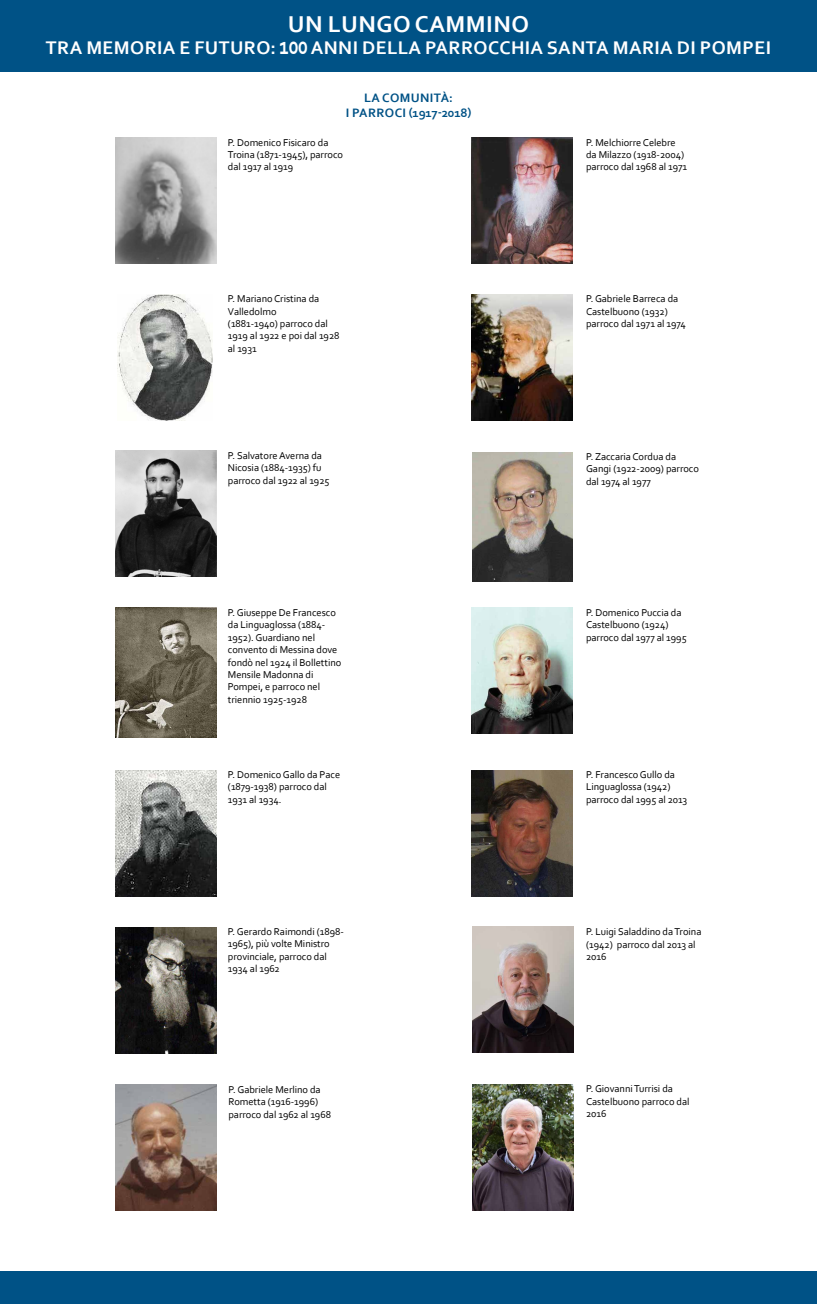
<style>
.page{position:relative;width:817px;height:1304px;background:#fff}
.page>*{position:absolute;margin:0;border:0;box-sizing:border-box;transform-origin:0 0}
.t1{font:700 24px "Corbel";letter-spacing:.02em;color:#fff}
.t2{font:700 19.2px "Corbel";letter-spacing:.02em;color:#fff}
.t3{font:700 12.8px/15.4px "Corbel";letter-spacing:.03em;color:#005286;text-align:center}
.t4{font:10.4px/12.5px "Corbel";letter-spacing:-.005em;color:#000}
.s1{font-size:25.72px}
</style>
<div class="page">
<div style="left:0;top:0;width:816px;height:72px;background:#005286"></div>
<div style="left:0;top:1271px;width:816px;height:33px;background:#005286"></div>
<img style="left:117px;top:294px;width:96px;height:126px">
<img style="left:116px;top:928px;width:100px;height:126px">
<img style="left:116px;top:770px;width:100px;height:126px">
<img style="left:115px;top:608px;width:101px;height:130px">
<img style="left:116px;top:1085px;width:100px;height:126px">
<img style="left:471px;top:294px;width:101px;height:126px">
<img style="left:472px;top:452px;width:100px;height:130px">
<img style="left:471px;top:138px;width:101px;height:126px">
<img style="left:471px;top:608px;width:101px;height:126px">
<img style="left:471px;top:770px;width:101px;height:126px">
<img style="left:472px;top:927px;width:101px;height:126px">
<img style="left:472px;top:1084px;width:101px;height:126px">
<img style="left:115px;top:451px;width:101px;height:126px">
<img style="left:115px;top:138px;width:101px;height:126px">
<h1 class="t1" style="left:288px;top:9px;width:242px">UN LUNGO CAMMINO</h1>
<h2 class="t2" style="left:46px;top:35px;width:726px">TRA MEMORIA E FUTURO: <span class="s1">100</span> ANNI DELLA PARROCCHIA SANTA MARIA DI POMPEI</h2>
<p class="t3" style="left:346px;top:90px;width:127px">LA COMUNITÀ:<br>I PARROCI (1917-2018)</p>
<p class="t4" style="left:228px;top:136px;width:117px">P. Domenico Fisicaro da<br>Troina (1871-1945), parroco dal 1917 al 1919</p>
<p class="t4" style="left:586px;top:136px;width:103px">P. Melchiorre Celebre da Milazzo (1918-2004) parroco dal 1968 al 1971</p>
<p class="t4" style="left:228px;top:292px;width:113px">P. Mariano Cristina da<br>Valledolmo<br>(1881-1940) parroco dal<br>1919 al 1922 e poi dal 1928 al 1931</p>
<p class="t4" style="left:586px;top:292px;width:101px">P. Gabriele Barreca da<br>Castelbuono (1932) parroco dal 1971 al 1974</p>
<p class="t4" style="left:228px;top:449px;width:103px">P. Salvatore Averna da<br>Nicosia (1884-1935) fu parroco dal 1922 al 1925</p>
<p class="t4" style="left:586px;top:450px;width:114px">P. Zaccaria Cordua da<br>Gangi (1922-2009) parroco dal 1974 al 1977</p>
<p class="t4" style="left:228px;top:606px;width:115px">P. Giuseppe De Francesco da Linguaglossa (1884-<br>1952). Guardiano nel convento di Messina dove fondò nel 1924 il Bollettino<br>Mensile Madonna di<br>Pompei, e parroco nel triennio 1925-1928</p>
<p class="t4" style="left:586px;top:606px;width:102px">P. Domenico Puccia da<br>Castelbuono (1924) parroco dal 1977 al 1995</p>
<p class="t4" style="left:228px;top:768px;width:114px">P. Domenico Gallo da Pace (1879-1938) parroco dal<br>1931 al 1934.</p>
<p class="t4" style="left:586px;top:768px;width:103px">P. Francesco Gullo da<br>Linguaglossa (1942) parroco dal 1995 al 2013</p>
<p class="t4" style="left:228px;top:925px;width:117px">P. Gerardo Raimondi (1898-<br>1965), più volte Ministro provinciale, parroco dal<br>1934 al 1962</p>
<p class="t4" style="left:586px;top:925px;width:117px">P. Luigi Saladdino da Troina (1942) parroco dal 2013 al<br>2016</p>
<p class="t4" style="left:228px;top:1083px;width:104px">P. Gabriele Merlino da<br>Rometta (1916-1996) parroco dal 1962 al 1968</p>
<p class="t4" style="left:586px;top:1082px;width:105px">P. Giovanni Turrisi da<br>Castelbuono parroco dal<br>2016</p>
</div>
